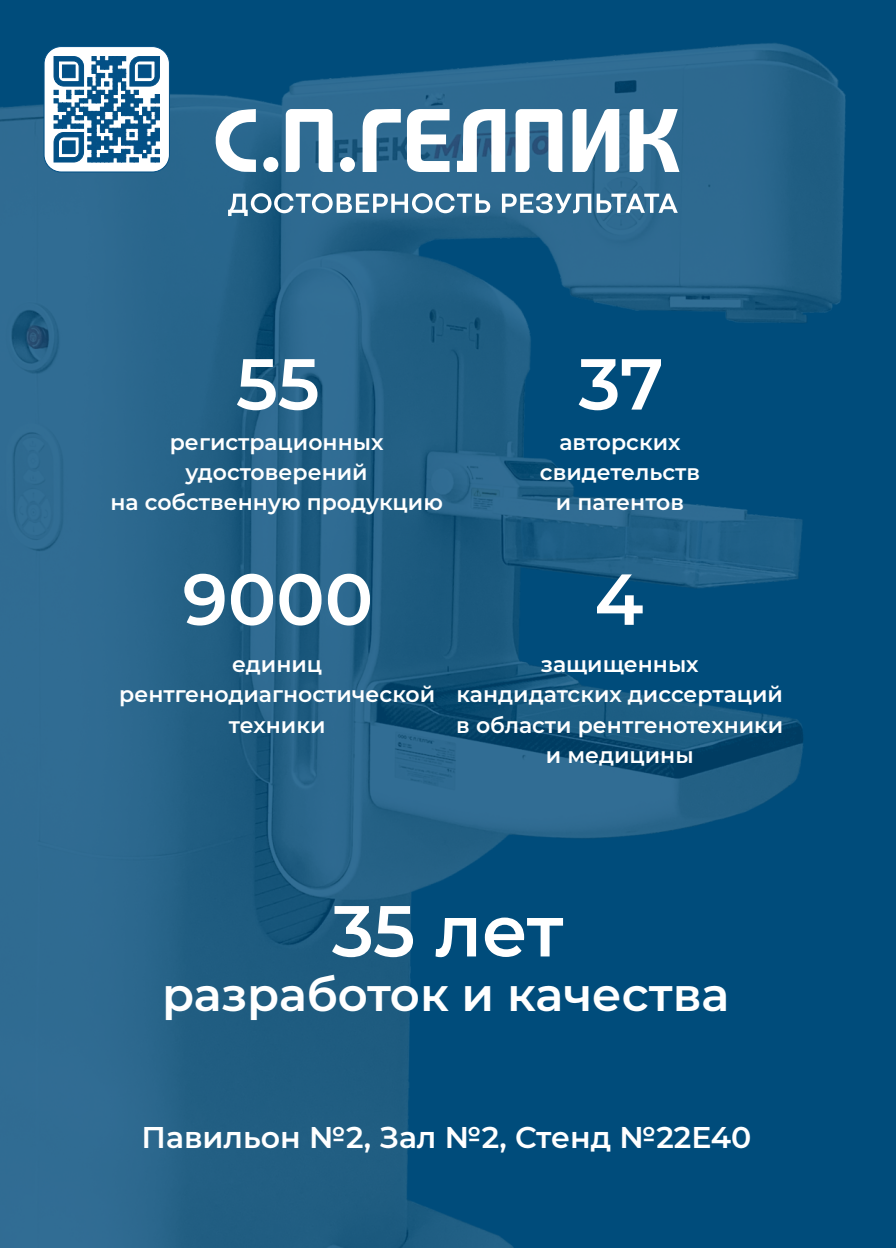
<style>
.page{position:relative;width:896px;height:1248px;background:#fff}
.page>*{position:absolute;margin:0;border:0;box-sizing:border-box;transform-origin:0 0}
.t1{font:600 72px "Montserrat";letter-spacing:-.005em;color:#fff}
.t2{font:600 46.6px "Montserrat";color:#fff}
.t3{font:600 30px "Montserrat";color:#fff}
.t4{font:600 22px/30.4px "Montserrat";color:#fff;text-align:center}
</style>
<div class="page">
<div style="left:0;top:0;width:895px;height:1247px;background:#004c7b"></div>
<img style="left:0;top:43px;width:846px;height:1204px">
<svg style="left:515px;top:109px;width:47px;height:63px;background:#b6c9d6"></svg>
<svg style="left:215px;top:109px;width:41px;height:63px;background:#91b1c5"></svg>
<svg style="left:457px;top:109px;width:48px;height:63px;background:#b0c5d3"></svg>
<svg style="left:362px;top:109px;width:39px;height:63px;background:#8dadc1"></svg>
<svg style="left:407px;top:109px;width:42px;height:63px;background:#b3c7d5"></svg>
<svg style="left:629px;top:109px;width:50px;height:63px;background:#a7c0d0"></svg>
<div style="left:340px;top:157px;width:15px;height:15px;background:#fff;border-radius:50%"></div>
<div style="left:263px;top:157px;width:15px;height:15px;background:#fff;border-radius:50%"></div>
<svg style="left:572px;top:109px;width:47px;height:63px;background:#c4d5df"></svg>
<svg style="left:228px;top:193px;width:262px;height:23px;background:#739ab3"></svg>
<svg style="left:502px;top:193px;width:176px;height:20px;background:#81a5bc"></svg>
<svg style="left:286px;top:109px;width:46px;height:63px;background:#b8ccd9"></svg>
<div style="left:44px;top:46px;width:126px;height:126px;background:#fff;border:1px solid #025086;border-radius:17px"></div>
<svg style="left:54px;top:56px;width:106px;height:106px"></svg>
<div style="left:62px;top:65px;width:13px;height:13px;background:#025086;border:1px solid #025086"></div>
<div style="left:138px;top:65px;width:13px;height:13px;background:#025086;border:1px solid #025086"></div>
<div style="left:62px;top:141px;width:13px;height:13px;background:#025086"></div>
<h1 class="t1" style="left:236px;top:340px;width:85px">55</h1>
<h1 class="t1" style="left:578px;top:340px;width:86px">37</h1>
<p class="t4" style="left:110px;top:426px;width:334px">регистрационных удостоверений<br>на собственную продукцию</p>
<p class="t4" style="left:540px;top:426px;width:161px">авторских свидетельств и патентов</p>
<h1 class="t1" style="left:183px;top:555px;width:192px">9000</h1>
<p class="t4" style="left:119px;top:648px;width:318px">единиц рентгенодиагностической техники</p>
<h1 class="t1" style="left:594px;top:555px;width:50px">4</h1>
<p class="t4" style="left:456px;top:648px;width:328px">защищенных кандидатских диссертаций в области рентгенотехники и медицины</p>
<h1 class="t1" style="left:332px;top:886px;width:233px">35 лет</h1>
<h2 class="t2" style="left:162px;top:965px;width:569px">разработок и качества</h2>
<h3 class="t3" style="left:142px;top:1118px;width:611px">Павильон №2, Зал №2, Стенд №22E40</h3>
</div>
